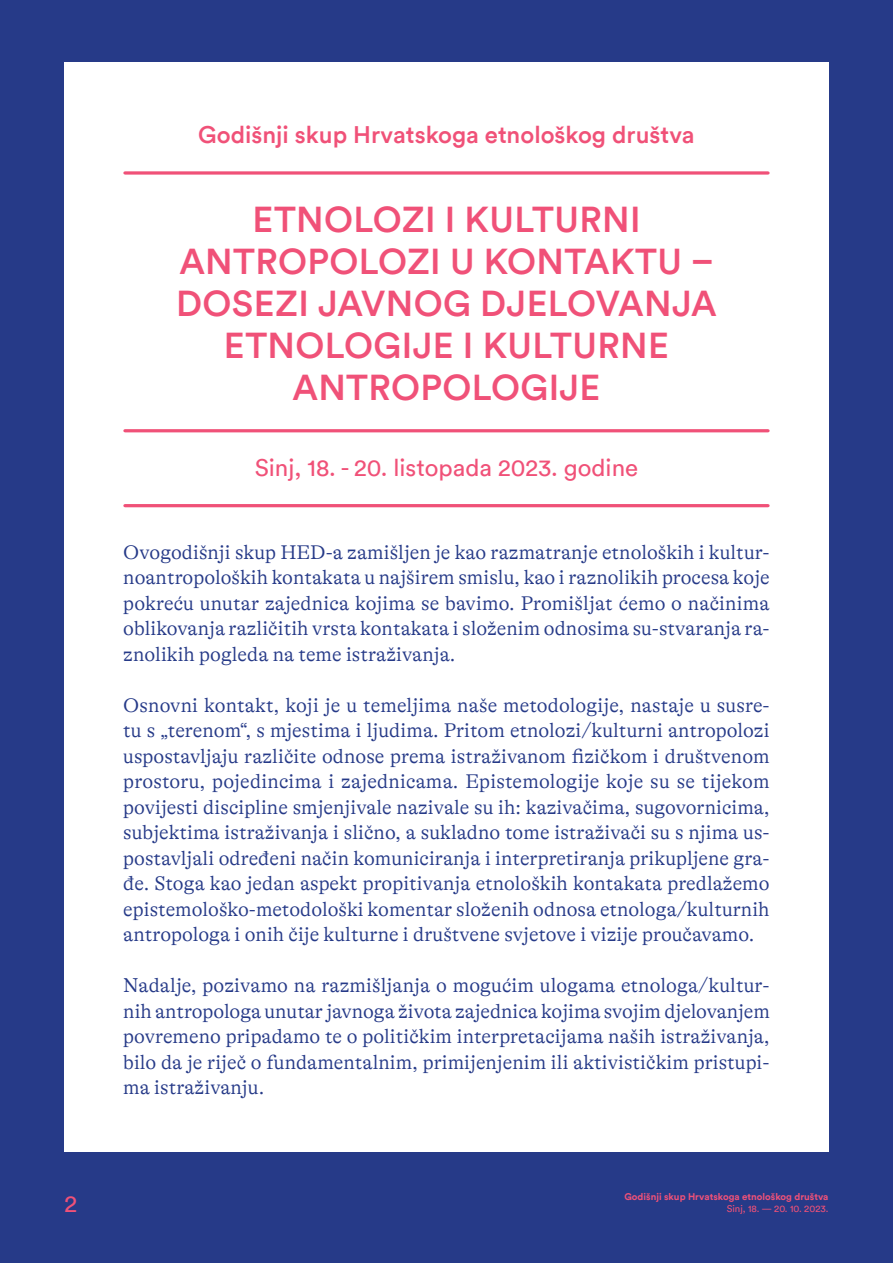
<style>
.page{position:relative;width:893px;height:1263px;background:#263a88}
.page>*{position:absolute;margin:0;border:0;box-sizing:border-box;transform-origin:0 0}
.t1{font:500 36px "Circular";letter-spacing:.01em;color:#f05178}
.t2{font:500 24px "Circular";color:#f05178}
.t3{font:24px "Circular";color:#f05178}
.t4{font:300 20.1px/25.5px "GT Alpina";color:#263a88;text-align:justify}
.t5{font:700 9.75px "Circular";color:#f05178}
.t6{font:9.75px "Circular";color:#f05178}
</style>
<div class="page">
<div style="left:64px;top:62px;width:764px;height:1089px;background:#fff"></div>
<svg style="left:125px;top:171px;width:643px;height:4px;background:#f27191"></svg>
<hr style="left:125px;top:429px;width:643px;height:3px;background:#f05178">
<hr style="left:125px;top:504px;width:643px;height:3px;background:#f05178">
<p class="t2" style="left:198px;top:118px;width:498px">Godišnji skup Hrvatskoga etnološkog društva</p>
<p class="t1" style="left:252px;top:194px;width:390px">ETNOLOZI I KULTURNI</p>
<p class="t1" style="left:179px;top:236px;width:536px">ANTROPOLOZI U KONTAKTU –</p>
<p class="t1" style="left:176px;top:278px;width:542px">DOSEZI JAVNOG DJELOVANJA</p>
<p class="t1" style="left:224px;top:320px;width:447px">ETNOLOGIJE I KULTURNE</p>
<p class="t1" style="left:292px;top:362px;width:310px">ANTROPOLOGIJE</p>
<p class="t3" style="left:255px;top:452px;width:385px">Sinj, 18. - 20. listopada 2023. godine</p>
<p class="t4" style="left:123px;top:540px;width:648px">Ovogodišnji skup HED-a zamišljen je kao razmatranje etnoloških i kultur&shy;noantropoloških kontakata u najširem smislu, kao i raznolikih procesa koje pokreću unutar zajednica kojima se bavimo. Promišljat ćemo o načinima oblikovanja različitih vrsta kontakata i složenim odnosima su-stvaranja ra&shy;znolikih pogleda na teme istraživanja.</p>
<p class="t4" style="left:123px;top:693px;width:648px">Osnovni kontakt, koji je u temeljima naše metodologije, nastaje u susre&shy;tu s „terenom“, s mjestima i ljudima. Pritom etnolozi/kulturni antropolozi uspostavljaju različite odnose prema istraživanom fizičkom i društvenom prostoru, pojedincima i zajednicama. Epistemologije koje su se tijekom povijesti discipline smjenjivale nazivale su ih: kazivačima, sugovornicima, subjektima istraživanja i slično, a sukladno tome istraživači su s njima us&shy;postavljali određeni način komuniciranja i interpretiranja prikupljene gra&shy;đe. Stoga kao jedan aspekt propitivanja etnoloških kontakata predlažemo epistemološko-metodološki komentar složenih odnosa etnologa/kulturnih antropologa i onih čije kulturne i društvene svjetove i vizije proučavamo.</p>
<p class="t4" style="left:123px;top:973px;width:648px">Nadalje, pozivamo na razmišljanja o mogućim ulogama etnologa/kultur&shy;nih antropologa unutar javnoga života zajednica kojima svojim djelovanjem povremeno pripadamo te o političkim interpretacijama naših istraživanja, bilo da je riječ o fundamentalnim, primijenjenim ili aktivističkim pristupi&shy;ma istraživanju.</p>
<p class="t3" style="left:64px;top:1187px;width:14px">2</p>
<p class="t5" style="left:624px;top:1190px;width:206px">Godišnji skup Hrvatskoga etnološkog društva</p>
<p class="t6" style="left:727px;top:1202px;width:103px">Sinj, 18. — 20. 10. 2023.</p>
</div>
